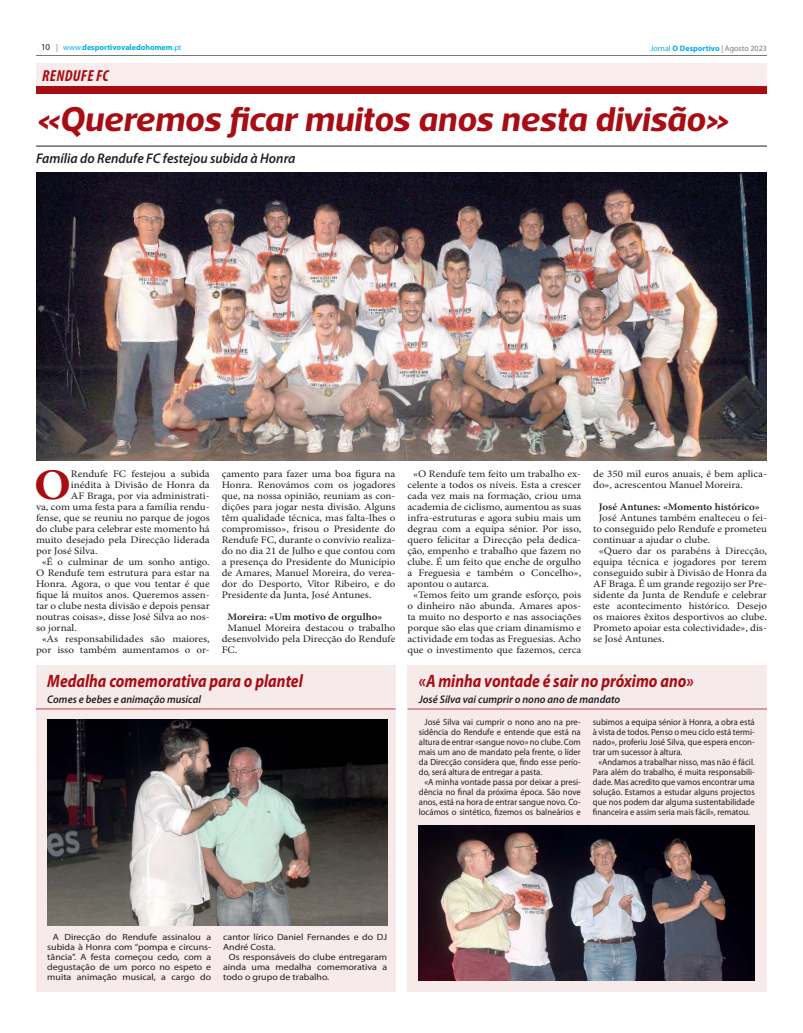
<style>
.page{position:relative;width:803px;height:1033px;background:#fff}
.page>*{position:absolute;margin:0;border:0;box-sizing:border-box;transform-origin:0 0}
.t1{font:700 43.8px "Minion Pro";color:#a70d12;scale:1.1 1}
.t2{font:italic 700 35px "Acto";color:#a70d12}
.t3{font:italic 700 18px "Myriad Pro";color:#a70d12;scale:.86 1}
.t4{font:italic 700 condensed 16px "Myriad Pro";letter-spacing:.02em;color:#a70d12}
.t5{font:italic 600 14px "Myriad Pro";color:#221f1f;scale:.96 1}
.t6{font:italic 600 11px "Myriad Pro";color:#221f1f;scale:.96 1}
.t7{font:10px/11px "Minion Pro";color:#221f1f;text-align:justify;scale:1.1 1}
.t8{font:600 10px "Minion Pro";color:#221f1f;scale:1.1 1}
.t9{font:9px/10px "Myriad Pro";color:#221f1f;text-align:justify;scale:.96 1}
.t10{font:9px/10px "Myriad Pro";color:#221f1f;text-align:justify;scale:1.1 1}
.t11{font:700 8px "Myriad Pro";color:#00adef}
.s1{font-weight:400;font-size:9px;color:#221f1f}
.s2{font-weight:400;color:#76787a}
.s3{font-weight:400}
</style>
<div class="page">
<hr style="left:36px;top:55px;width:730px;height:1px;background:#76787a">
<div style="left:36px;top:63px;width:730px;height:25px;background:#f8ecec"></div>
<div style="left:36px;top:87px;width:730px;height:7px;background:#a70d12"></div>
<hr style="left:36px;top:146px;width:730px;height:1px;background:#221f1f">
<div style="left:36px;top:665px;width:359px;height:326px;background:#f7eaea"></div>
<hr style="left:36px;top:708px;width:359px;height:1px;background:#a41d21">
<div style="left:407px;top:665px;width:359px;height:326px;background:#f7eaea"></div>
<hr style="left:407px;top:708px;width:359px;height:1px;background:#a41d21">
<img style="left:47px;top:719px;width:340px;height:206px">
<img style="left:36px;top:172px;width:730px;height:288px">
<img style="left:418px;top:825px;width:336px;height:155px">
<p class="t11" style="left:41px;top:43px;width:142px"><span class="s1">10</span> <span class="s2">|</span> <span class="s3">www.</span>desportivovaledohomem<span class="s3">.pt</span></p>
<p class="t11" style="left:650px;top:44px;width:118px"><span class="s3">Jornal</span> O Desportivo <span class="s2">| Agosto 2023</span></p>
<h3 class="t4" style="left:42px;top:67px;width:68px">RENDUFE FC</h3>
<h2 class="t2" style="left:36px;top:105px;width:693px">«Queremos ficar muitos anos nesta divisão»</h2>
<h3 class="t5" style="left:36px;top:153px;width:271px">Família do Rendufe FC festejou subida à Honra</h3>
<h1 class="t1" style="left:34px;top:468px;width:35px">O</h1>
<p class="t7" style="left:71px;top:468px;width:128px">Rendufe FC festejou a subida</p>
<p class="t7" style="left:71px;top:479px;width:128px">inédita à Divisão de Honra da</p>
<p class="t7" style="left:71px;top:490px;width:128px">AF Braga, por via administrati-</p>
<p class="t7" style="left:36px;top:501px;width:159px">va, com uma festa para a família rendu-</p>
<p class="t7" style="left:36px;top:512px;width:159px">fense, que se reuniu no parque de jogos</p>
<p class="t7" style="left:36px;top:523px;width:159px">do clube para celebrar este momento há</p>
<p class="t7" style="left:36px;top:534px;width:159px">muito desejado pela Direcção liderada</p>
<p class="t7" style="left:36px;top:545px;width:57px">por José Silva.</p>
<p class="t7" style="left:42px;top:556px;width:154px">«É o culminar de um sonho antigo.</p>
<p class="t7" style="left:36px;top:567px;width:159px">O Rendufe tem estrutura para estar na</p>
<p class="t7" style="left:36px;top:578px;width:159px">Honra. Agora, o que vou tentar é que</p>
<p class="t7" style="left:36px;top:589px;width:159px">fique lá muitos anos. Queremos assen-</p>
<p class="t7" style="left:36px;top:600px;width:159px">tar o clube nesta divisão e depois pensar</p>
<p class="t7" style="left:36px;top:611px;width:159px">noutras coisas», disse José Silva ao nos-</p>
<p class="t7" style="left:36px;top:622px;width:39px">so jornal.</p>
<p class="t7" style="left:42px;top:633px;width:154px">«As responsabilidades são maiores,</p>
<p class="t7" style="left:36px;top:644px;width:159px">por isso também aumentamos o or-</p>
<p class="t7" style="left:222px;top:468px;width:159px">çamento para fazer uma boa figura na Honra. Renovámos com os jogadores que, na nossa opinião, reuniam as con&shy;dições para jogar nesta divisão. Alguns têm qualidade técnica, mas falta-lhes o compromisso», frisou o Presidente do Rendufe FC, durante o convívio realiza&shy;do no dia 21 de Julho e que contou com a presença do Presidente do Município de Amares, Manuel Moreira, do verea&shy;dor do Desporto, Vítor Ribeiro, e do Presidente da Junta, José Antunes.</p>
<p class="t8" style="left:227px;top:613px;width:142px">Moreira: «Um motivo de orgulho»</p>
<p class="t7" style="left:222px;top:622px;width:159px;text-indent:6px">Manuel Moreira destacou o trabalho desenvolvido pela Direcção do Rendufe FC.</p>
<p class="t7" style="left:413px;top:468px;width:154px">«O Rendufe tem feito um trabalho ex-</p>
<p class="t7" style="left:407px;top:479px;width:159px">celente a todos os níveis. Esta a crescer</p>
<p class="t7" style="left:407px;top:490px;width:159px">cada vez mais na formação, criou uma</p>
<p class="t7" style="left:407px;top:501px;width:159px">academia de ciclismo, aumentou as suas</p>
<p class="t7" style="left:407px;top:512px;width:159px">infra-estruturas e agora subiu mais um</p>
<p class="t7" style="left:407px;top:523px;width:159px">degrau com a equipa sénior. Por isso,</p>
<p class="t7" style="left:407px;top:534px;width:159px">quero felicitar a Direcção pela dedica-</p>
<p class="t7" style="left:407px;top:545px;width:159px">ção, empenho e trabalho que fazem no</p>
<p class="t7" style="left:407px;top:556px;width:159px">clube. É um feito que enche de orgulho</p>
<p class="t7" style="left:407px;top:567px;width:159px">a Freguesia e também o Concelho»,</p>
<p class="t7" style="left:407px;top:578px;width:76px">apontou o autarca.</p>
<p class="t7" style="left:413px;top:589px;width:154px">«Temos feito um grande esforço, pois</p>
<p class="t7" style="left:407px;top:600px;width:159px">o dinheiro não abunda. Amares apos-</p>
<p class="t7" style="left:407px;top:611px;width:159px">ta muito no desporto e nas associações</p>
<p class="t7" style="left:407px;top:622px;width:159px">porque são elas que criam dinamismo e</p>
<p class="t7" style="left:407px;top:633px;width:159px">actividade em todas as Freguesias. Acho</p>
<p class="t7" style="left:407px;top:644px;width:159px">que o investimento que fazemos, cerca</p>
<p class="t7" style="left:593px;top:468px;width:159px">de 350 mil euros anuais, é bem aplica&shy;do», acrescentou Manuel Moreira.</p>
<p class="t8" style="left:598px;top:503px;width:148px">José Antunes: «Momento histórico»</p>
<p class="t7" style="left:598px;top:512px;width:154px">José Antunes também enalteceu o fei-</p>
<p class="t7" style="left:593px;top:523px;width:159px">to conseguido pelo Rendufe e prometeu</p>
<p class="t7" style="left:593px;top:534px;width:108px">continuar a ajudar o clube.</p>
<p class="t7" style="left:598px;top:545px;width:154px">«Quero dar os parabéns à Direcção,</p>
<p class="t7" style="left:593px;top:556px;width:159px">equipa técnica e jogadores por terem</p>
<p class="t7" style="left:593px;top:567px;width:159px">conseguido subir à Divisão de Honra da</p>
<p class="t7" style="left:593px;top:578px;width:159px">AF Braga. É um grande regozijo ser Pre-</p>
<p class="t7" style="left:593px;top:589px;width:159px">sidente da Junta de Rendufe e celebrar</p>
<p class="t7" style="left:593px;top:600px;width:159px">este acontecimento histórico. Desejo</p>
<p class="t7" style="left:593px;top:611px;width:159px">os maiores êxitos desportivos ao clube.</p>
<p class="t7" style="left:593px;top:622px;width:159px">Prometo apoiar esta colectividade», dis-</p>
<p class="t7" style="left:593px;top:633px;width:66px">se José Antunes.</p>
<h3 class="t3" style="left:47px;top:671px;width:298px">Medalha comemorativa para o plantel</h3>
<p class="t6" style="left:47px;top:694px;width:161px">Comes e bebes e animação musical</p>
<h3 class="t3" style="left:418px;top:671px;width:321px">«A minha vontade é sair no próximo ano»</h3>
<p class="t9" style="left:418px;top:717px;width:170px;text-indent:6px">José Silva vai cumprir o nono ano na pre&shy;sidência do Rendufe e entende que está na altura de entrar «sangue novo» no clube. Com mais um ano de mandato pela frente, o líder da Direcção considera que, findo esse perío&shy;do, será altura de entregar a pasta.</p>
<p class="t9" style="left:418px;top:777px;width:170px;text-indent:6px">«A minha vontade passa por deixar a presi&shy;dência no final da próxima época. São nove anos, está na hora de entrar sangue novo. Co&shy;locámos o sintético, fizemos os balneários e</p>
<p class="t6" style="left:418px;top:694px;width:211px">José Silva vai cumprir o nono ano de mandato</p>
<p class="t9" style="left:592px;top:717px;width:170px">subimos a equipa sénior à Honra, a obra está à vista de todos. Penso o meu ciclo está termi&shy;nado», proferiu José Silva, que espera encon&shy;trar um sucessor à altura.</p>
<p class="t9" style="left:592px;top:757px;width:170px;text-indent:6px">«Andamos a trabalhar nisso, mas não é fácil.<br>Para além do trabalho, é muita responsabili&shy;dade. Mas acredito que vamos encontrar uma solução. Estamos a estudar alguns projectos que nos podem dar alguma sustentabilidade financeira e assim seria mais fácil», rematou.</p>
<p class="t10" style="left:47px;top:931px;width:150px;text-indent:6px">A Direcção do Rendufe assinalou a subida à Honra com “pompa e circuns&shy;tância”. A festa começou cedo, com a degustação de um porco no espeto e muita animação musical, a cargo do</p>
<p class="t10" style="left:223px;top:931px;width:150px">cantor lírico Daniel Fernandes e do DJ<br>André Costa.</p>
<p class="t10" style="left:223px;top:951px;width:150px;text-indent:6px">Os responsáveis do clube entregaram ainda uma medalha comemorativa a todo o grupo de trabalho.</p>
</div>
